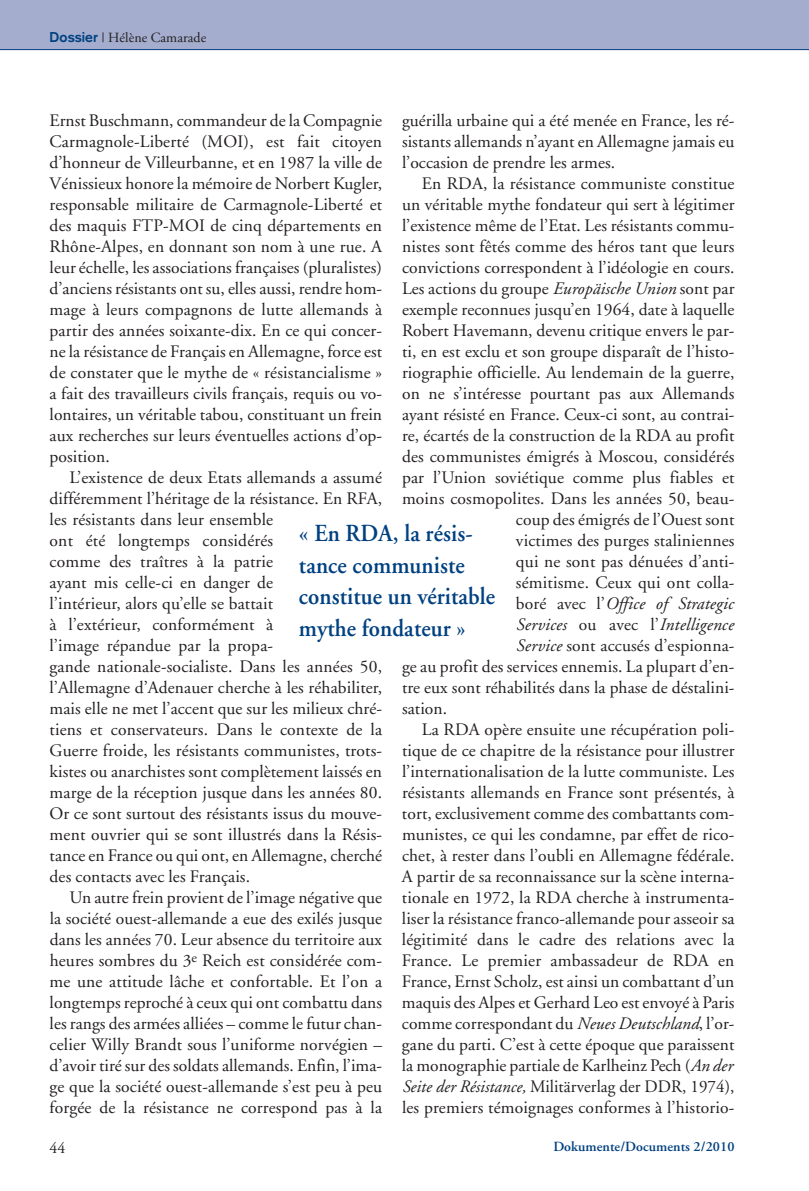
<style>
.page{position:relative;width:809px;height:1191px;background:#fff}
.page>*{position:absolute;margin:0;border:0;box-sizing:border-box;transform-origin:0 0}
.t1{font:600 24.5px/31.5px "Adobe Garamond";letter-spacing:.005em;color:#014181;scale:.93 1}
.t2{font:17.5px/21px "Adobe Garamond";letter-spacing:.005em;color:#231f20;text-align:justify}
.t3{font:italic 17.5px "Adobe Garamond";letter-spacing:.01em;color:#231f20}
.t4{font:15.75px "Adobe Garamond";color:#231f20}
.t5{font:600 14px "Adobe Garamond";letter-spacing:.005em;color:#014181}
.t6{font:14px "Adobe Garamond";letter-spacing:.005em;color:#231f20}
.s1{font-family:"Akzidenz Grotesk";font-weight:700;color:#014181}
.s2{font-style:italic}
.s3{font-style:normal}
</style>
<div class="page">
<div style="left:0;top:0;width:809px;height:50px;background:#a4adcd"></div>
<hr style="left:0;top:49px;width:809px;height:1px;background:#014181">
<p class="t6" style="left:50px;top:32px;width:158px"><span class="s1">Dossier</span> | Hélène Camarade</p>
<p class="t2" style="left:50px;top:111px;width:334px">Ernst Buschmann, commandeur de la Compagnie Carmagnole-Liberté (MOI), est fait citoyen d’honneur de Villeurbanne, et en 1987 la ville de Vénissieux honore la mémoire de Norbert Kugler, responsable militaire de Carmagnole-Liberté et des maquis FTP-MOI de cinq départements en Rhône-Alpes, en donnant son nom à une rue. A leur échelle, les associations françaises (pluralistes) d’anciens résistants ont su, elles aussi, rendre hom&shy;mage à leurs compagnons de lutte allemands à partir des années soixante-dix. En ce qui concer&shy;ne la résistance de Français en Allemagne, force est de constater que le mythe de « résistancialisme » a fait des travailleurs civils français, requis ou vo&shy;lontaires, un véritable tabou, constituant un frein aux recherches sur leurs éventuelles actions d’op&shy;position.</p>
<p class="t2" style="left:50px;top:468px;width:334px;text-align:left;text-indent:20px">L’existence de deux Etats allemands a assumé différemment l’héritage de la résistance. En RFA, les résistants dans leur ensemble<br>ont été longtemps considérés<br>comme des traîtres à la patrie<br>ayant mis celle-ci en danger de<br>l’intérieur, alors qu’elle se battait<br>à l’extérieur, conformément à<br>l’image répandue par la propa-<br>gande nationale-socialiste. Dans les années 50, l’Allemagne d’Adenauer cherche à les réhabiliter, mais elle ne met l’accent que sur les milieux chré&shy;tiens et conservateurs. Dans le contexte de la Guerre froide, les résistants communistes, trots&shy;kistes ou anarchistes sont complètement laissés en marge de la réception jusque dans les années 80.<br>Or ce sont surtout des résistants issus du mouve&shy;ment ouvrier qui se sont illustrés dans la Résis&shy;tance en France ou qui ont, en Allemagne, cherché des contacts avec les Français.</p>
<p class="t2" style="left:50px;top:888px;width:334px;text-indent:20px">Un autre frein provient de l’image négative que la société ouest-allemande a eue des exilés jusque dans les années 70. Leur absence du territoire aux heures sombres du 3<sup>e</sup> Reich est considérée com&shy;me une attitude lâche et confortable. Et l’on a longtemps reproché à ceux qui ont combattu dans les rangs des armées alliées – comme le futur chan&shy;celier Willy Brandt sous l’uniforme norvégien – d’avoir tiré sur des soldats allemands. Enfin, l’ima&shy;ge que la société ouest-allemande s’est peu à peu forgée de la résistance ne correspond pas à la</p>
<p class="t2" style="left:402px;top:111px;width:334px">guérilla urbaine qui a été menée en France, les ré&shy;sistants allemands n’ayant en Allemagne jamais eu l’occasion de prendre les armes.</p>
<p class="t2" style="left:422px;top:174px;width:314px">En RDA, la résistance communiste constitue</p>
<p class="t2" style="left:402px;top:195px;width:334px">un véritable mythe fondateur qui sert à légitimer</p>
<p class="t2" style="left:402px;top:216px;width:334px">l’existence même de l’Etat. Les résistants commu-</p>
<p class="t2" style="left:402px;top:237px;width:334px">nistes sont fêtés comme des héros tant que leurs</p>
<p class="t2" style="left:402px;top:258px;width:334px">convictions correspondent à l’idéologie en cours.</p>
<p class="t2" style="left:402px;top:279px;width:334px">Les actions du groupe <span class="s2">Europäische Union</span> sont par</p>
<p class="t2" style="left:402px;top:300px;width:334px">exemple reconnues jusqu’en 1964, date à laquelle</p>
<p class="t2" style="left:402px;top:321px;width:334px">Robert Havemann, devenu critique envers le par-</p>
<p class="t2" style="left:402px;top:342px;width:334px">ti, en est exclu et son groupe disparaît de l’histo-</p>
<p class="t2" style="left:402px;top:363px;width:334px">riographie officielle. Au lendemain de la guerre,</p>
<p class="t2" style="left:402px;top:384px;width:334px">on ne s’intéresse pourtant pas aux Allemands</p>
<p class="t2" style="left:402px;top:405px;width:334px">ayant résisté en France. Ceux-ci sont, au contrai-</p>
<p class="t2" style="left:402px;top:426px;width:334px">re, écartés de la construction de la RDA au profit</p>
<p class="t2" style="left:402px;top:447px;width:334px">des communistes émigrés à Moscou, considérés</p>
<p class="t2" style="left:402px;top:468px;width:334px">par l’Union soviétique comme plus fiables et</p>
<p class="t2" style="left:402px;top:489px;width:334px">moins cosmopolites. Dans les années 50, beau-</p>
<p class="t2" style="left:516px;top:510px;width:220px">coup des émigrés de l’Ouest sont</p>
<p class="t2" style="left:516px;top:531px;width:220px">victimes des purges staliniennes</p>
<p class="t2" style="left:516px;top:552px;width:220px">qui ne sont pas dénuées d’anti-</p>
<p class="t2" style="left:516px;top:573px;width:220px">sémitisme. Ceux qui ont colla-</p>
<p class="t3" style="left:516px;top:596px;width:219px"><span class="s3">boré avec l’</span>Office of Strategic</p>
<p class="t3" style="left:516px;top:617px;width:219px">Services <span class="s3">ou avec l’</span>Intelligence</p>
<p class="t2" style="left:516px;top:636px;width:220px"><span class="s2">Service</span> sont accusés d’espionna-</p>
<p class="t2" style="left:402px;top:657px;width:334px">ge au profit des services ennemis. La plupart d’en-</p>
<p class="t2" style="left:402px;top:678px;width:334px">tre eux sont réhabilités dans la phase de déstalini-</p>
<p class="t2" style="left:402px;top:699px;width:47px">sation.</p>
<p class="t2" style="left:422px;top:720px;width:314px">La RDA opère ensuite une récupération poli-</p>
<p class="t2" style="left:402px;top:741px;width:334px">tique de ce chapitre de la résistance pour illustrer</p>
<p class="t2" style="left:402px;top:762px;width:334px">l’internationalisation de la lutte communiste. Les</p>
<p class="t2" style="left:402px;top:783px;width:334px">résistants allemands en France sont présentés, à</p>
<p class="t2" style="left:402px;top:804px;width:334px">tort, exclusivement comme des combattants com-</p>
<p class="t2" style="left:402px;top:825px;width:334px">munistes, ce qui les condamne, par effet de rico-</p>
<p class="t2" style="left:402px;top:846px;width:334px">chet, à rester dans l’oubli en Allemagne fédérale.</p>
<p class="t2" style="left:402px;top:867px;width:334px">A partir de sa reconnaissance sur la scène interna-</p>
<p class="t2" style="left:402px;top:888px;width:334px">tionale en 1972, la RDA cherche à instrumenta-</p>
<p class="t2" style="left:402px;top:909px;width:334px">liser la résistance franco-allemande pour asseoir sa</p>
<p class="t2" style="left:402px;top:930px;width:334px">légitimité dans le cadre des relations avec la</p>
<p class="t2" style="left:402px;top:951px;width:334px">France. Le premier ambassadeur de RDA en</p>
<p class="t2" style="left:402px;top:972px;width:334px">France, Ernst Scholz, est ainsi un combattant d’un</p>
<p class="t2" style="left:402px;top:993px;width:334px">maquis des Alpes et Gerhard Leo est envoyé à Paris</p>
<p class="t2" style="left:402px;top:1014px;width:334px">comme correspondant du <span class="s2">Neues Deutschland</span>, l’or-</p>
<p class="t2" style="left:402px;top:1035px;width:334px">gane du parti. C’est à cette époque que paraissent</p>
<p class="t2" style="left:402px;top:1056px;width:332px">la monographie partiale de Karlheinz Pech (<span class="s2">An der</span></p>
<p class="t2" style="left:402px;top:1077px;width:334px"><span class="s2">Seite der Résistance,</span> Militärverlag der DDR, 1974),</p>
<p class="t2" style="left:402px;top:1098px;width:334px">les premiers témoignages conformes à l’historio-</p>
<h1 class="t1" style="left:299px;top:520px;width:213px">« En RDA, la résis&shy;tance communiste constitue un véritable mythe fondateur »</h1>
<p class="t4" style="left:50px;top:1141px;width:17px">44</p>
<p class="t5" style="left:553px;top:1141px;width:183px">Dokumente/Documents 2/2010</p>
</div>
